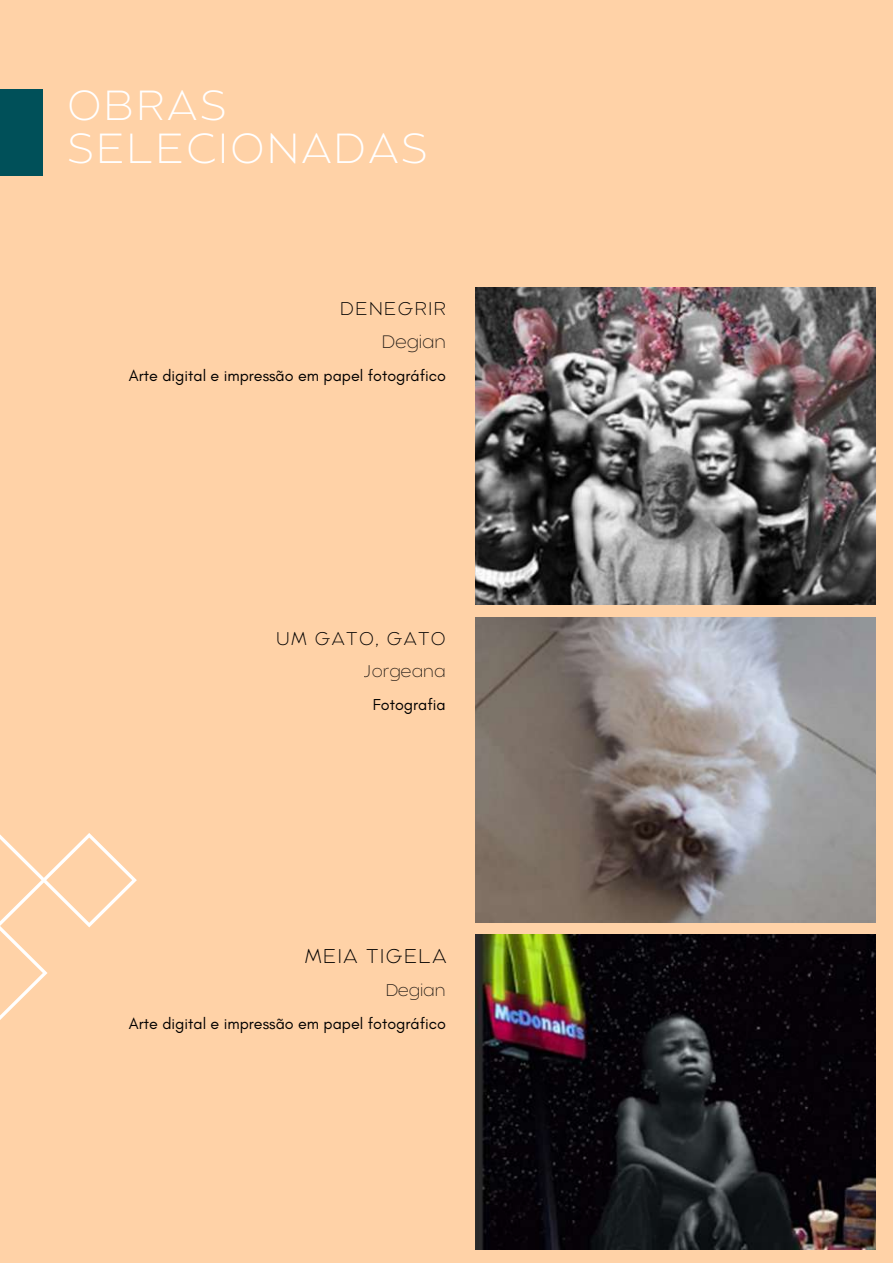
<style>
.page{position:relative;width:893px;height:1264px;background:#fff}
.page>*{position:absolute;margin:0;border:0;box-sizing:border-box;transform-origin:0 0}
.t1{font:200 42px/42.8px "Balgin";letter-spacing:.07em;color:#fff}
.t2{font:200 19.8px "Balgin";letter-spacing:.08em;color:#000}
.t3{font:200 18.3px "Balgin";letter-spacing:.08em;color:#000}
.t4{font:200 18px "Balgin";color:#000}
.t5{font:200 16.8px "Balgin";color:#000}
.t6{font:16.05px "Glacial Indifference";color:#000}
</style>
<div class="page">
<div style="left:0;top:0;width:892px;height:1262px;background:#ffd2a7"></div>
<div style="left:0;top:89px;width:43px;height:87px;background:#005059"></div>
<svg style="left:0;top:833px;width:137px;height:187px"></svg>
<img style="left:475px;top:287px;width:400px;height:317px">
<img style="left:475px;top:617px;width:400px;height:305px">
<img style="left:475px;top:934px;width:400px;height:315px">
<h1 class="t1" style="left:67px;top:88px;width:362px">OBRAS<br>SELECIONADAS</h1>
<p class="t3" style="left:340px;top:301px;width:107px">DENEGRIR</p>
<p class="t4" style="left:381px;top:335px;width:66px">Degian</p>
<p class="t6" style="left:129px;top:365px;width:319px">Arte digital e impressão em papel fotográfico</p>
<p class="t3" style="left:276px;top:631px;width:171px">UM GATO, GATO</p>
<p class="t5" style="left:364px;top:664px;width:83px">Jorgeana</p>
<p class="t6" style="left:373px;top:694px;width:74px">Fotografia</p>
<p class="t2" style="left:305px;top:948px;width:143px">MEIA TIGELA</p>
<p class="t5" style="left:385px;top:983px;width:62px">Degian</p>
<p class="t6" style="left:129px;top:1013px;width:319px">Arte digital e impressão em papel fotográfico</p>
</div>
